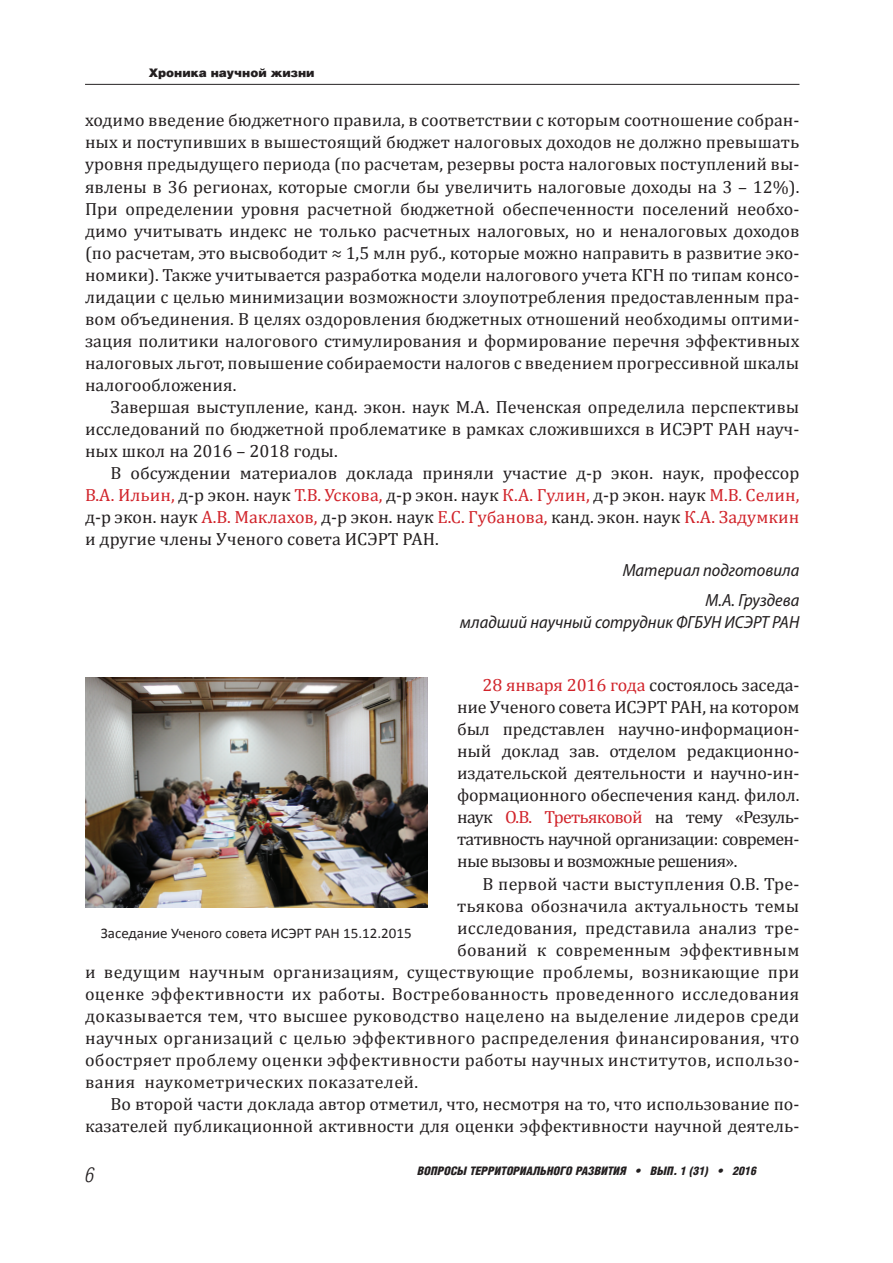
<style>
.page{position:relative;width:893px;height:1263px;background:#fff}
.page>*{position:absolute;margin:0;border:0;box-sizing:border-box;transform-origin:0 0}
.t1{font:italic 300 20.55px "Helios Cond";color:#231f20}
.t2{font:17.7px/22px "Cambria";letter-spacing:.01em;color:#231f20;text-align:justify}
.t3{font:italic semi-condensed 17.7px/30.5px "Myriad Pro";color:#231f20;text-align:right}
.t4{font:14.7px "Calibri";color:#231f20}
.t5{font:italic 900 11.7px "Helios Cond";color:#231f20}
.t6{font:900 11.7px "Helios";color:#231f20}
.s1{color:#d1232a}
</style>
<div class="page">
<hr style="left:85px;top:84px;width:714px;height:1px;background:#231f20">
<img style="left:85px;top:677px;width:342px;height:231px">
<p class="t6" style="left:149px;top:69px;width:167px">Хроника научной жизни</p>
<p class="t2" style="left:85px;top:109px;width:716px">ходимо введение бюджетного правила, в соответствии с которым соотношение собран&shy;ных и поступивших в вышестоящий бюджет налоговых доходов не должно превышать уровня предыдущего периода (по расчетам, резервы роста налоговых поступлений вы&shy;явлены в 36 регионах, которые смогли бы увеличить налоговые доходы на 3 – 12%).<br>При определении уровня расчетной бюджетной обеспеченности поселений необхо&shy;димо учитывать индекс не только расчетных налоговых, но и неналоговых доходов (по расчетам, это высвободит ≈ 1,5 млн руб., которые можно направить в развитие эко&shy;номики). Также учитывается разработка модели налогового учета КГН по типам консо&shy;лидации с целью минимизации возможности злоупотребления предоставленным пра&shy;вом объединения. В целях оздоровления бюджетных отношений необходимы оптими&shy;зация политики налогового стимулирования и формирование перечня эффективных налоговых льгот, повышение собираемости налогов с введением прогрессивной шкалы налогообложения.</p>
<p class="t2" style="left:85px;top:396px;width:716px;text-indent:26px">Завершая выступление, канд. экон. наук М.А. Печенская определила перспективы исследований по бюджетной проблематике в рамках сложившихся в ИСЭРТ РАН науч&shy;ных школ на 2016 – 2018 годы.</p>
<p class="t2" style="left:85px;top:462px;width:716px;text-indent:26px">В обсуждении материалов доклада приняли участие д-р экон. наук, профессор <span class="s1">В.А. Ильин,</span> д-р экон. наук <span class="s1">Т.В. Ускова,</span> д-р экон. наук <span class="s1">К.А. Гулин,</span> д-р экон. наук <span class="s1">М.В. Селин, </span>д-р экон. наук <span class="s1">А.В. Маклахов,</span> д-р экон. наук <span class="s1">Е.С. Губанова,</span> канд. экон. наук <span class="s1">К.А. Задумкин </span>и другие члены Ученого совета ИСЭРТ РАН.</p>
<p class="t3" style="left:623px;top:554px;width:178px">Материал подготовила<br>М.А. Груздева</p>
<p class="t3" style="left:460px;top:607px;width:341px">младший научный сотрудник ФГБУН ИСЭРТ РАН</p>
<p class="t2" style="left:457px;top:674px;width:344px;text-indent:26px"><span class="s1">28 января 2016 года</span> состоялось заседа&shy;ние Ученого совета ИСЭРТ РАН, на котором был представлен научно-информацион&shy;ный доклад зав. отделом редакционно&shy;издательской деятельности и научно-ин&shy;формационного обеспечения канд. филол. наук <span class="s1">О.В. Третьяковой</span> на тему «Резуль&shy;тативность научной организации: современ&shy;ные вызовы и возможные решения».</p>
<p class="t2" style="left:483px;top:872px;width:318px">В первой части выступления О.В. Тре-</p>
<p class="t2" style="left:457px;top:894px;width:344px">тьякова обозначила актуальность темы</p>
<p class="t2" style="left:457px;top:916px;width:344px">исследования, представила анализ тре-</p>
<p class="t2" style="left:457px;top:938px;width:344px">бований к современным эффективным</p>
<p class="t2" style="left:85px;top:960px;width:716px">и ведущим научным организациям, существующие проблемы, возникающие при</p>
<p class="t2" style="left:85px;top:982px;width:716px">оценке эффективности их работы. Востребованность проведенного исследования</p>
<p class="t2" style="left:85px;top:1004px;width:716px">доказывается тем, что высшее руководство нацелено на выделение лидеров среди</p>
<p class="t2" style="left:85px;top:1026px;width:716px">научных организаций с целью эффективного распределения финансирования, что</p>
<p class="t2" style="left:85px;top:1048px;width:716px">обостряет проблему оценки эффективности работы научных институтов, использо-</p>
<p class="t2" style="left:85px;top:1070px;width:335px">вания наукометрических показателей.</p>
<p class="t2" style="left:111px;top:1092px;width:690px">Во второй части доклада автор отметил, что, несмотря на то, что использование по-</p>
<p class="t2" style="left:85px;top:1115px;width:716px">казателей публикационной активности для оценки эффективности научной деятель-</p>
<p class="t4" style="left:101px;top:927px;width:312px">Заседание Ученого совета ИСЭРТ РАН 15.12.2015</p>
<p class="t1" style="left:85px;top:1167px;width:10px">6</p>
<p class="t5" style="left:417px;top:1167px;width:341px">ВОПРОСЫ ТЕРРИТОРИАЛЬНОГО РАЗВИТИЯ • ВЫП. 1 (31) • 2016</p>
</div>
